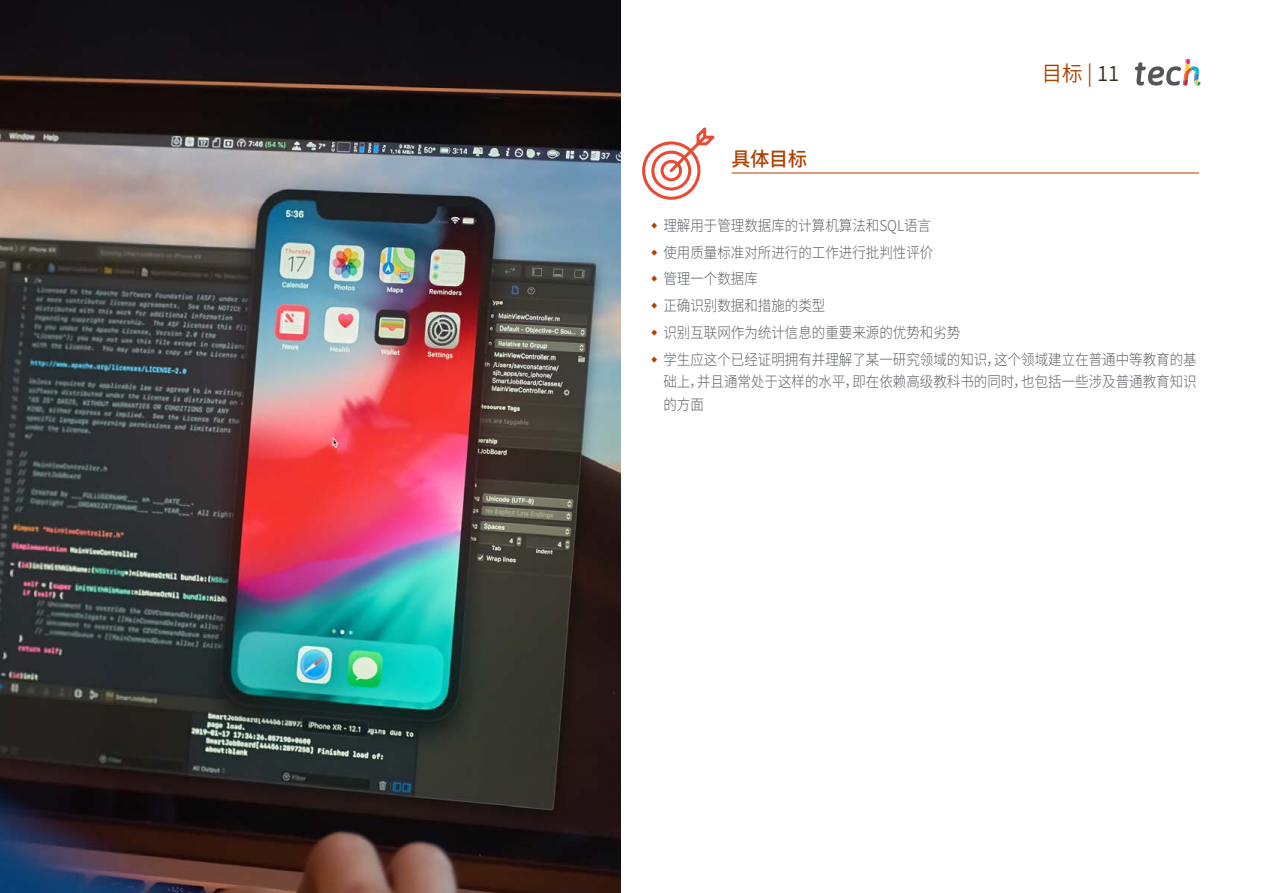
<style>
.page{position:relative;width:1263px;height:893px;background:#fff}
.page>*{position:absolute;margin:0;border:0;box-sizing:border-box;transform-origin:0 0}
.t1{font:21px "Source Han Sans CN";color:#ae4000}
.t2{font:500 19.5px "Source Han Sans CN";color:#ae4000}
.t3{font:300 15px/26.7px "Source Han Sans CN";color:#61646a;scale:.9 1}
.s1{color:#312e20}
</style>
<div class="page">
<hr style="left:731px;top:173px;width:468px;height:1px;background:#ae4000">
<svg style="left:642px;top:127px;width:72px;height:73px"></svg>
<svg style="left:1135px;top:59px;width:65px;height:27px"></svg>
<img style="left:0;top:0;width:621px;height:893px">
<h2 class="t2" style="left:731px;top:147px;width:77px">具体目标</h2>
<h1 class="t1" style="left:1042px;top:61px;width:79px">目标 | <span class="s1">11</span></h1>
<p class="t3" style="left:663px;top:212px;width:594px">理解用于管理数据库的计算机算法和SQL语言<br>使用质量标准对所进行的工作进行批判性评价<br>管理一个数据库<br>正确识别数据和措施的类型<br>识别互联网作为统计信息的重要来源的优势和劣势<br>学生应这个已经证明拥有并理解了某一研究领域的知识，这个领域建立在普通中等教育的基</p>
<p class="t3" style="left:663px;top:371px;width:594px;line-height:22.5px">础上，并且通常处于这样的水平，即在依赖高级教科书的同时，也包括一些涉及普通教育知识的方面</p>
</div>
